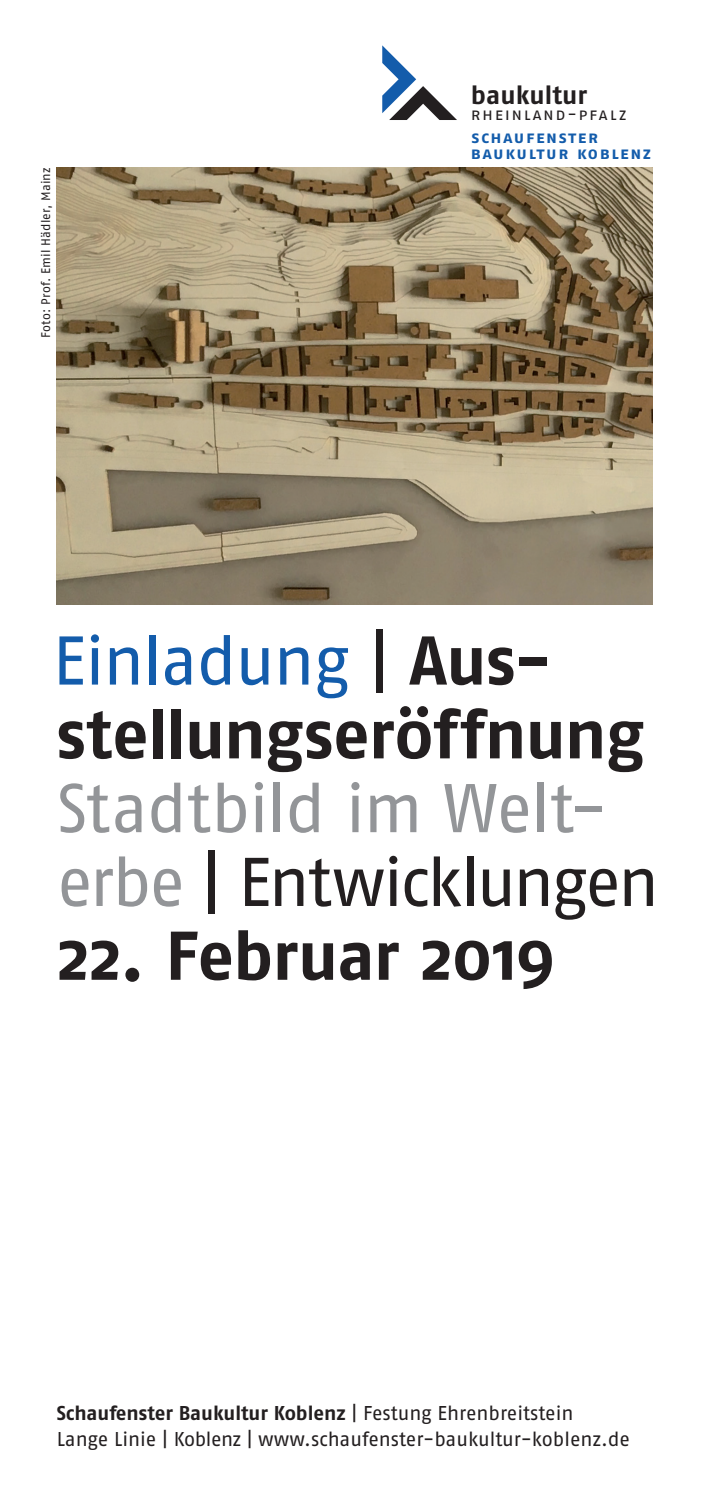
<style>
.page{position:relative;width:709px;height:1503px;background:#fff}
.page>*{position:absolute;margin:0;border:0;box-sizing:border-box;transform-origin:0 0}
.t1{font:700 68.75px/73.8px "Fago No";letter-spacing:-.02em;color:#231f20}
.t2{font:68.75px/73.8px "Fago No";letter-spacing:-.03em;color:#939598}
.t3{font:700 25.75px "Fago No";color:#231f20}
.t4{font:20px/26.2px "Fago No";letter-spacing:-.005em;color:#231f20}
.t5{font:17px/16.5px "Fago No Bold Caps";letter-spacing:.085em;color:#135cab}
.t6{font:17px "Fago No Regular Caps";letter-spacing:.095em;color:#231f20}
.t7{font:12.5px "Fago No";letter-spacing:.02em;color:#231f20}
.s1{font-weight:400;color:#135cab}
.s2{font-weight:400}
.s3{color:#231f20}
.s4{font-weight:700}
</style>
<div class="page">
<svg style="left:382px;top:45px;width:75px;height:75px"></svg>
<img style="left:57px;top:167px;width:595px;height:437px">
<p class="t7" style="left:39px;top:338px;width:172px;rotate:-90deg">Foto: Prof. Emil Hädler, Mainz</p>
<p class="t3" style="left:471px;top:80px;width:118px">baukultur</p>
<p class="t6" style="left:471px;top:105px;width:157px">rheinland-pfalz</p>
<p class="t5" style="left:471px;top:129px;width:182px">schaufenster baukultur koblenz</p>
<h1 class="t1" style="left:53px;top:622px;width:593px"><span class="s1">Einladung</span> <span class="s2">|</span> Aus&shy;stellungseröffnung</h1>
<h1 class="t2" style="left:57px;top:770px;width:604px">Stadtbild im Welt&shy;erbe <span class="s3">| Entwicklungen</span></h1>
<h1 class="t1" style="left:57px;top:918px;width:500px">22. Februar 2019</h1>
<p class="t4" style="left:57px;top:1399px;width:575px"><span class="s4">Schaufenster Baukultur Koblenz</span> | Festung Ehrenbreitstein<br>Lange Linie | Koblenz | www.schaufenster-baukultur-koblenz.de</p>
</div>
